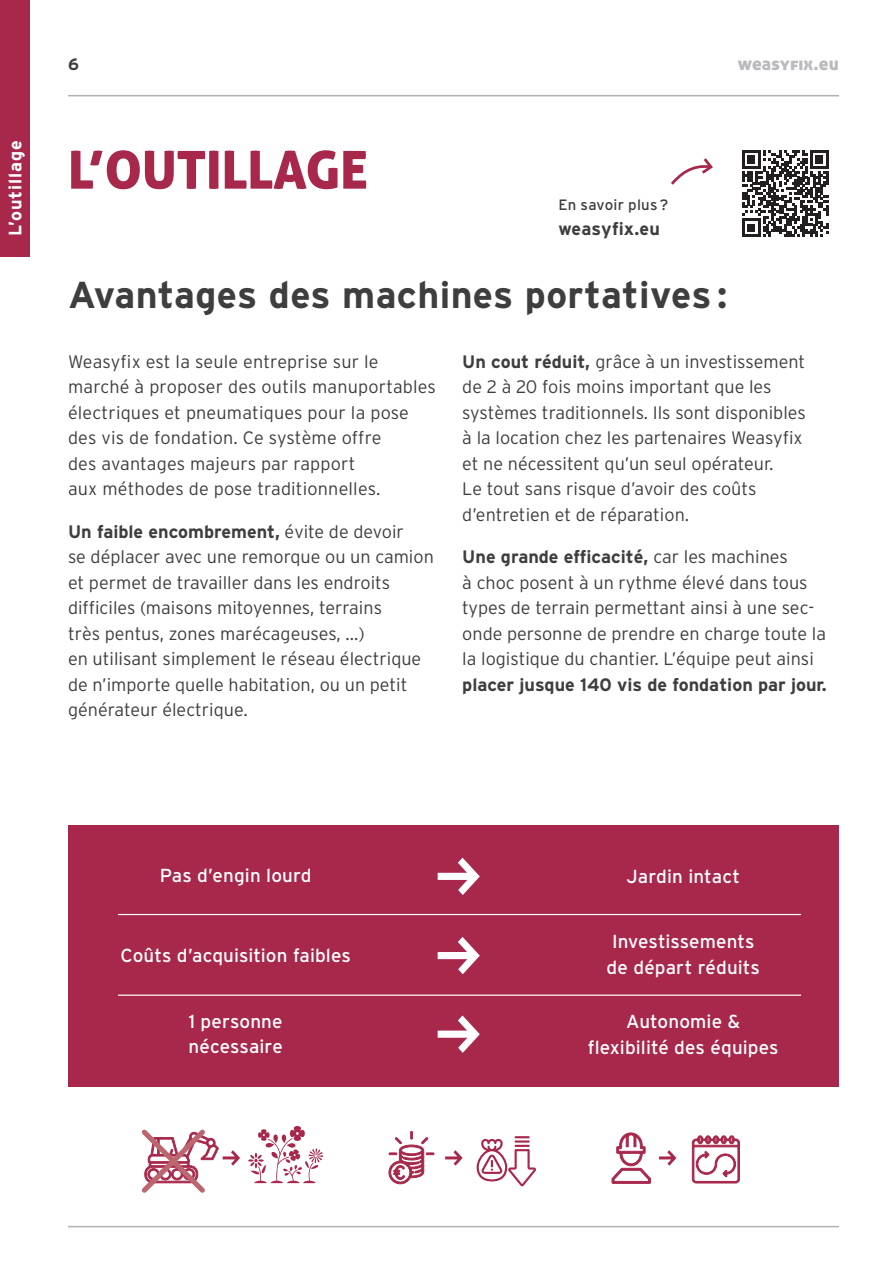
<style>
.page{position:relative;width:893px;height:1263px;background:#fff}
.page>*{position:absolute;margin:0;border:0;box-sizing:border-box;transform-origin:0 0}
.t1{font:52.5px "Aller Display";color:#a8284c}
.t2{font:700 37.5px "Interstate";letter-spacing:.01em;color:#3e3e3f}
.t3{font:18.9px/26px "Interstate";letter-spacing:.005em;color:#fff}
.t4{font:300 18px/25.5px "Interstate";color:#3e3e3f}
.t5{font:18px "Aller Display";letter-spacing:.005em;color:#babbbe}
.t6{font:700 18px "Interstate";letter-spacing:.05em;color:#fff}
.t7{font:700 18px "Interstate";letter-spacing:.005em;color:#3e3e3f}
.t8{font:700 16.5px "Interstate";color:#3e3e3f}
.t9{font:15px "Interstate";letter-spacing:.015em;color:#3e3e3f}
.s1{font-weight:700}
</style>
<div class="page">
<hr style="left:68px;top:1226px;width:771px;height:1px;background:#3e3e3f">
<hr style="left:68px;top:95px;width:771px;height:1px;background:#3e3e3f">
<div style="left:68px;top:825px;width:771px;height:261px;background:#a8284c"></div>
<hr style="left:118px;top:914px;width:683px;height:1px;background:#fff">
<hr style="left:118px;top:994px;width:683px;height:2px;background:#fff">
<div style="left:0;top:0;width:30px;height:257px;background:#a8284c"></div>
<svg style="left:438px;top:858px;width:42px;height:37px"></svg>
<svg style="left:438px;top:937px;width:42px;height:37px"></svg>
<svg style="left:438px;top:1015px;width:42px;height:38px"></svg>
<svg style="left:248px;top:1126px;width:75px;height:57px"></svg>
<svg style="left:389px;top:1131px;width:45px;height:53px"></svg>
<svg style="left:445px;top:1150px;width:18px;height:16px"></svg>
<svg style="left:659px;top:1150px;width:17px;height:16px"></svg>
<svg style="left:692px;top:1135px;width:48px;height:48px"></svg>
<svg style="left:611px;top:1132px;width:40px;height:52px"></svg>
<svg style="left:141px;top:1129px;width:99px;height:64px"></svg>
<svg style="left:477px;top:1136px;width:59px;height:50px"></svg>
<svg style="left:742px;top:150px;width:86px;height:87px"></svg>
<svg style="left:671px;top:158px;width:42px;height:27px"></svg>
<p class="t6" style="left:5px;top:236px;width:97px;rotate:-90deg">L’outillage</p>
<p class="t8" style="left:68px;top:55px;width:12px">6</p>
<p class="t5" style="left:738px;top:52px;width:103px">weasyfix.eu</p>
<p class="t1" style="left:68px;top:136px;width:301px">L’OUTILLAGE</p>
<p class="t9" style="left:558px;top:197px;width:111px">En savoir plus ?</p>
<p class="t7" style="left:558px;top:219px;width:103px">weasyfix.eu</p>
<p class="t2" style="left:68px;top:274px;width:661px">Avantages des machines portatives :</p>
<p class="t4" style="left:68px;top:348px;width:369px">Weasyfix est la seule entreprise sur le marché à proposer des outils manuportables électriques et pneumatiques pour la pose des vis de fondation. Ce système offre<br>des avantages majeurs par rapport<br>aux méthodes de pose traditionnelles.</p>
<p class="t4" style="left:68px;top:518px;width:367px"><span class="s1">Un faible encombrement,</span> évite de devoir<br>se déplacer avec une remorque ou un camion et permet de travailler dans les endroits difficiles (maisons mitoyennes, terrains<br>très pentus, zones marécageuses, …)<br>en utilisant simplement le réseau électrique de n’importe quelle habitation, ou un petit générateur électrique.</p>
<p class="t4" style="left:462px;top:348px;width:345px"><span class="s1">Un cout réduit,</span> grâce à un investissement de 2 à 20 fois moins important que les systèmes traditionnels. Ils sont disponibles à la location chez les partenaires Weasyfix et ne nécessitent qu’un seul opérateur.<br>Le tout sans risque d’avoir des coûts d’entretien et de réparation.</p>
<p class="t4" style="left:462px;top:544px;width:366px"><span class="s1">Une grande efficacité,</span> car les machines<br>à choc posent à un rythme élevé dans tous types de terrain permettant ainsi à une sec&shy;onde personne de prendre en charge toute la la logistique du chantier. L’équipe peut ainsi <span class="s1">placer jusque 140 vis de fondation par jour.</span></p>
<p class="t3" style="left:160px;top:862px;width:153px">Pas d’engin lourd</p>
<p class="t3" style="left:120px;top:942px;width:232px">Coûts d’acquisition faibles</p>
<p class="t3" style="left:627px;top:863px;width:115px">Jardin intact</p>
<p class="t3" style="left:607px;top:928px;width:155px">Investissements de départ réduits</p>
<p class="t3" style="left:189px;top:1008px;width:96px">1 personne nécessaire</p>
<p class="t3" style="left:588px;top:1008px;width:192px;text-align:center">Autonomie &amp; flexibilité des équipes</p>
</div>
